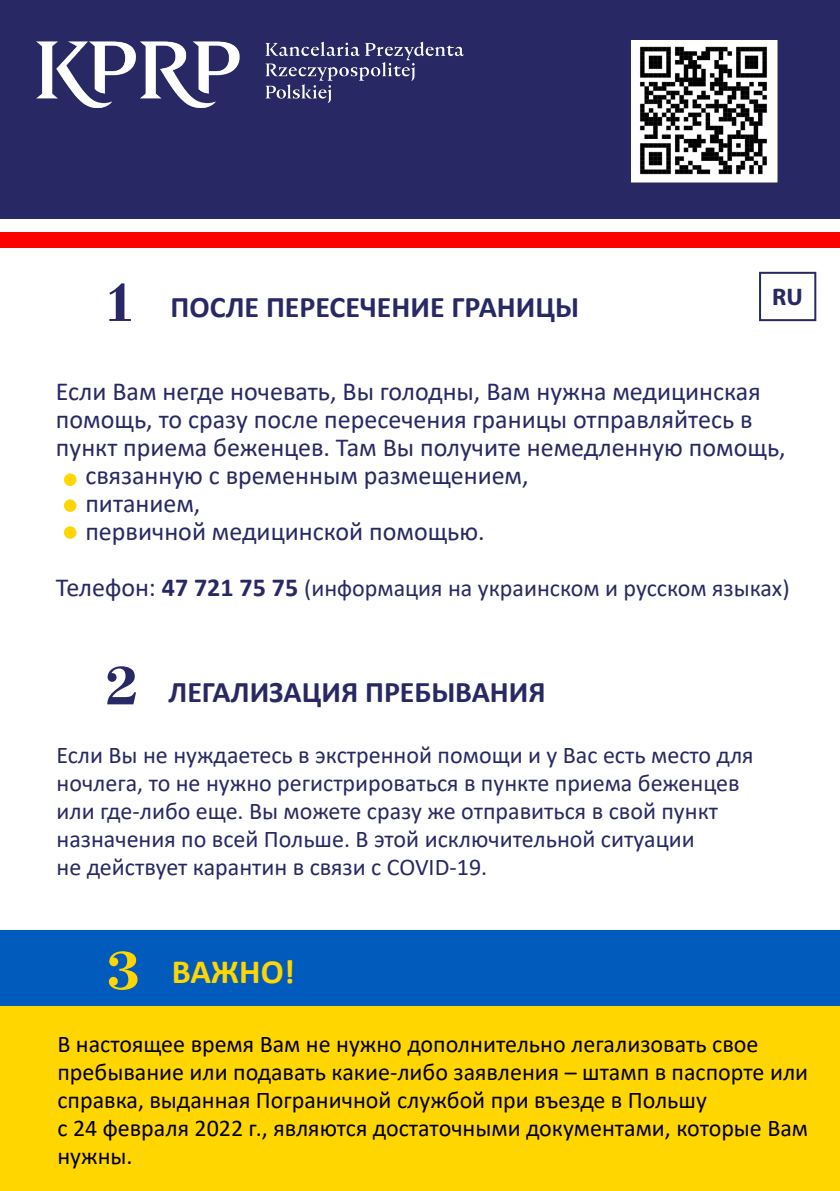
<style>
.page{position:relative;width:840px;height:1191px;background:#fff}
.page>*{position:absolute;margin:0;border:0;box-sizing:border-box;transform-origin:0 0}
.t1{font:700 56px "Brygada 1918";color:#282864}
.t2{font:700 56px "Brygada 1918";color:#ffd600}
.t3{font:700 34px "Calibri";letter-spacing:-.005em;color:#ffd600}
.t4{font:700 30px "Calibri";color:#282864}
.t5{font:26px "Calibri";color:#282864}
.t6{font:24px/28px "Calibri";color:#282864}
.t7{font:24px/28px "Calibri";color:#000}
.s1{font-size:26px}
.s2{font-weight:700;font-size:26px}
</style>
<div class="page">
<div style="left:0;top:0;width:839px;height:1191px;background:#282864"></div>
<div style="left:0;top:248px;width:839px;height:716px;background:#fff"></div>
<div style="left:0;top:930px;width:839px;height:261px;background:#ffd600"></div>
<div style="left:0;top:930px;width:839px;height:76px;background:#005bbc"></div>
<img style="left:631px;top:40px;width:146px;height:142px">
<div style="left:0;top:219px;width:839px;height:13px;background:#fff"></div>
<div style="left:0;top:232px;width:839px;height:16px;background:#f00"></div>
<div style="left:64px;top:473px;width:12px;height:13px;background:#ffd600;border-radius:50%"></div>
<div style="left:64px;top:499px;width:12px;height:13px;background:#ffd600;border-radius:50%"></div>
<div style="left:64px;top:526px;width:12px;height:13px;background:#ffd600;border-radius:50%"></div>
<img style="left:37px;top:41px;width:427px;height:67px">
<div style="left:758px;top:272px;width:57px;height:49px;border:2px solid #282864"></div>
<h1 class="t1" style="left:106px;top:270px;width:29px">1</h1>
<p class="t4" style="left:170px;top:286px;width:410px">ПОСЛЕ ПЕРЕСЕЧЕНИЕ ГРАНИЦЫ</p>
<p class="t5" style="left:56px;top:373px;width:705px">Если Вам негде ночевать, Вы голодны, Вам нужна медицинская</p>
<p class="t5" style="left:56px;top:401px;width:697px">помощь, то сразу после пересечения границы отправляйтесь в</p>
<p class="t5" style="left:56px;top:429px;width:730px">пункт приема беженцев. Там Вы получите немедленную помощь,</p>
<p class="t5" style="left:85px;top:457px;width:444px">связанную с временным размещением,</p>
<p class="t5" style="left:85px;top:485px;width:116px">питанием,</p>
<p class="t5" style="left:85px;top:513px;width:401px">первичной медицинской помощью.</p>
<p class="t6" style="left:56px;top:573px;width:734px"><span class="s1">Телефон:</span> <span class="s2">47 721 75 75</span> (информация на украинском и русском языках)</p>
<h1 class="t1" style="left:106px;top:653px;width:33px">2</h1>
<p class="t4" style="left:168px;top:671px;width:378px">ЛЕГАЛИЗАЦИЯ ПРЕБЫВАНИЯ</p>
<p class="t6" style="left:56px;top:740px;width:698px">Если Вы не нуждаетесь в экстренной помощи и у Вас есть место для ночлега, то не нужно регистрироваться в пункте приема беженцев или где-либо еще. Вы можете сразу же отправиться в свой пункт назначения по всей Польше. В этой исключительной ситуации<br>не действует карантин в связи с COVID-19.</p>
<h1 class="t2" style="left:106px;top:938px;width:36px">3</h1>
<h2 class="t3" style="left:172px;top:947px;width:124px">ВАЖНО!</h2>
<p class="t7" style="left:57px;top:1029px;width:752px">В настоящее время Вам не нужно дополнительно легализовать свое пребывание или подавать какие-либо заявления – штамп в паспорте или справка, выданная Пограничной службой при въезде в Польшу<br>с 24 февраля 2022 г., являются достаточными документами, которые Вам нужны.</p>
</div>
